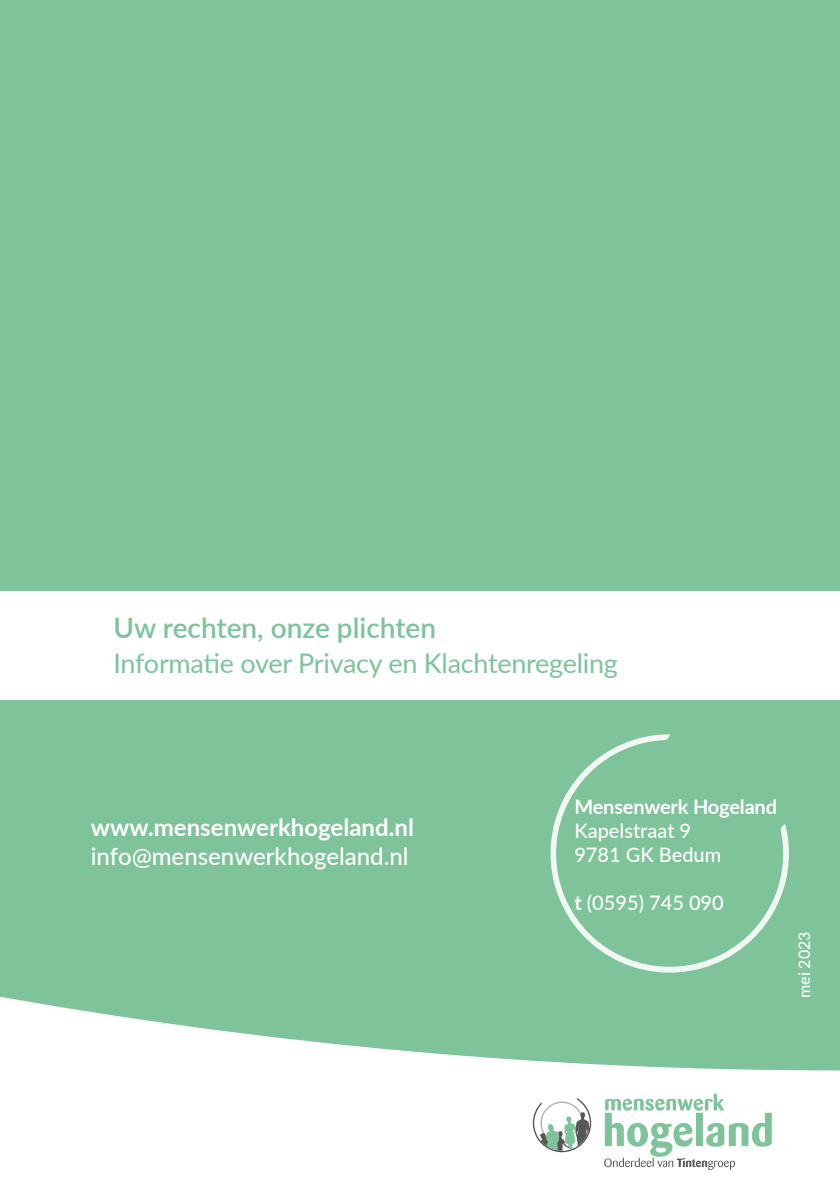
<style>
.page{position:relative;width:840px;height:1191px;background:#fff}
.page>*{position:absolute;margin:0;border:0;box-sizing:border-box;transform-origin:0 0}
.t1{font:600 28px "Lato";color:#7ec39a}
.t2{font:27px "Lato";letter-spacing:-.01em;color:#7ec39a}
.t3{font:500 24px "Lato";color:#fff}
.t4{font:700 24px "Lato";color:#fff}
.t5{font:500 20px/24px "Lato";color:#fff}
.t6{font:700 20px "Lato";letter-spacing:-.01em;color:#fff}
.t7{font:500 16px "Lato";color:#fff}
.s1{font-weight:700}
</style>
<div class="page">
<div style="left:0;top:0;width:839px;height:1070px;background:#7ec39a"></div>
<div style="left:0;top:591px;width:839px;height:109px;background:#fff"></div>
<div style="left:550px;top:734px;width:238px;height:238px;background:#7ec39a"></div>
<svg style="left:532px;top:1098px;width:59px;height:55px"></svg>
<svg style="left:604px;top:1093px;width:167px;height:76px"></svg>
<p class="t1" style="left:113px;top:607px;width:324px">Uw rechten, onze plichten</p>
<p class="t2" style="left:113px;top:643px;width:505px">Informatie over Privacy en Klachtenregeling</p>
<p class="t4" style="left:91px;top:809px;width:324px">www.mensenwerkhogeland.nl</p>
<p class="t3" style="left:91px;top:838px;width:319px">info@mensenwerkhogeland.nl</p>
<p class="t6" style="left:574px;top:791px;width:204px">Mensenwerk Hogeland</p>
<p class="t5" style="left:574px;top:817px;width:148px">Kapelstraat 9<br>9781 GK Bedum</p>
<p class="t5" style="left:574px;top:889px;width:151px"><span class="s1">t</span> (0595) 745 090</p>
<p class="t7" style="left:792px;top:998px;width:68px;rotate:-90deg">mei 2023</p>
</div>
